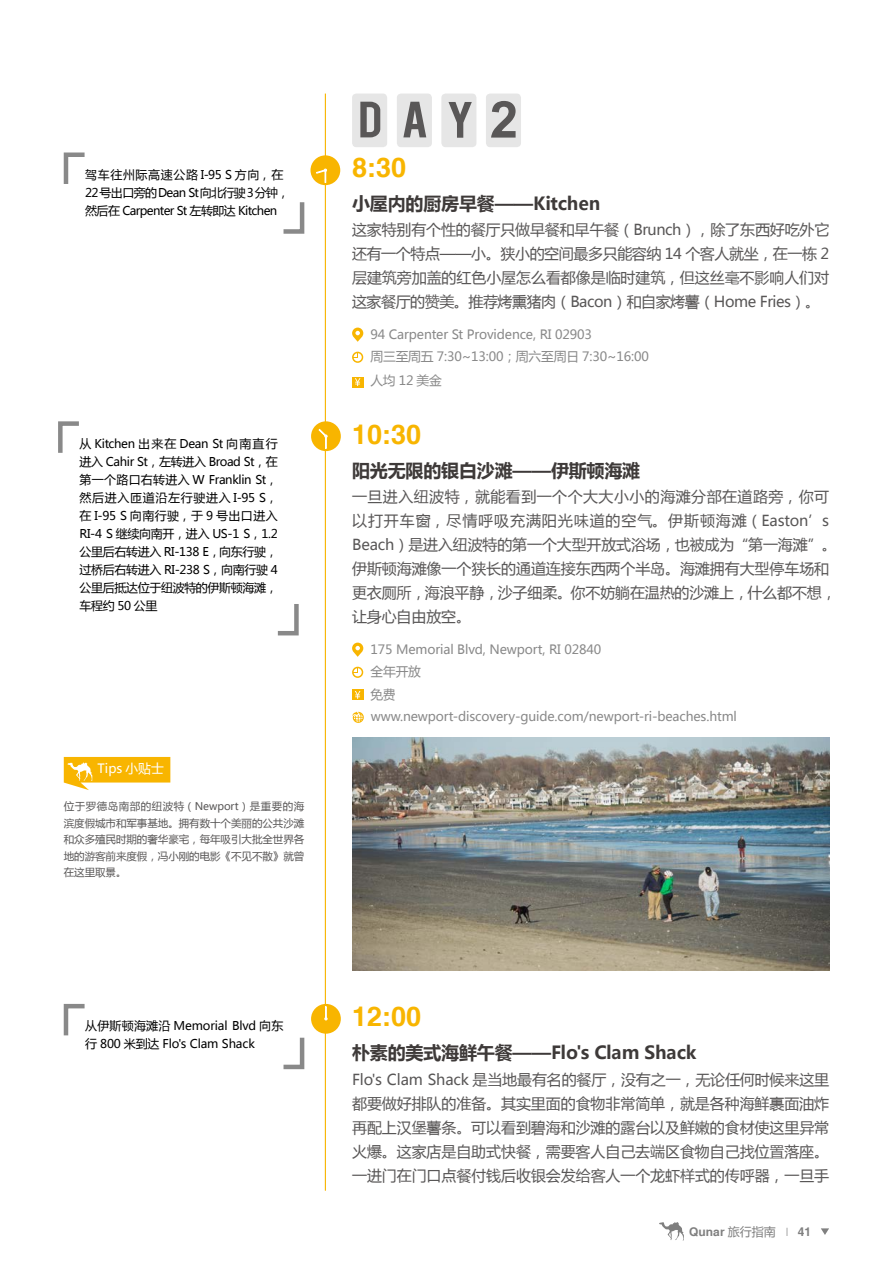
<style>
.page{position:relative;width:893px;height:1263px;background:#fff}
.page>*{position:absolute;margin:0;border:0;box-sizing:border-box;transform-origin:0 0}
.t1{font:700 27px "Helvetica cyr";color:#f8b500}
.t2{font:700 18px "Microsoft Ya Hei";letter-spacing:-.01em;color:#3e3a39}
.t3{font:15px/24px "Microsoft Ya Hei";letter-spacing:-.005em;color:#595757;text-align:justify}
.t4{font:12.75px/22.2px "Microsoft Ya Hei";letter-spacing:-.01em;color:#898989}
.t5{font:12.75px "Microsoft Ya Hei";color:#fff}
.t6{font:12px/18px "Microsoft Ya Hei";letter-spacing:-.03em;color:#000;text-align:justify}
.t7{font:12px/18px "Microsoft Ya Hei";letter-spacing:-.05em;color:#000}
.t8{font:12px/18px "Microsoft Ya Hei";letter-spacing:-.01em;color:#000}
.t9{font:700 12px "Helvetica cyr";color:#7f7f7f}
.t10{font:10.5px/16.5px "Microsoft Ya Hei";letter-spacing:-.005em;color:#595757;text-align:justify}
.s1{font-family:"Microsoft Ya Hei";font-weight:400}
.s2{font-family:"Microsoft Ya Hei";font-weight:400;font-size:7.5px}
</style>
<div class="page">
<svg style="left:821px;top:1228px;width:8px;height:7px"></svg>
<svg style="left:659px;top:1222px;width:25px;height:18px"></svg>
<svg style="left:352px;top:328px;width:11px;height:14px"></svg>
<div style="left:352px;top:352px;width:11px;height:11px;border:2px solid #f8b500;border-radius:50%"></div>
<svg style="left:354px;top:354px;width:4px;height:4px"></svg>
<div style="left:352px;top:377px;width:11px;height:11px;background:#f8b500"></div>
<svg style="left:355px;top:378px;width:5px;height:8px"></svg>
<svg style="left:352px;top:643px;width:11px;height:14px"></svg>
<div style="left:352px;top:667px;width:11px;height:11px;border:2px solid #f8b500;border-radius:50%"></div>
<svg style="left:354px;top:669px;width:4px;height:4px"></svg>
<div style="left:352px;top:689px;width:11px;height:11px;background:#f8b500"></div>
<svg style="left:355px;top:691px;width:5px;height:8px"></svg>
<svg style="left:352px;top:711px;width:12px;height:12px"></svg>
<hr style="left:325px;top:94px;width:1px;height:1097px;background:#f8b500">
<div style="left:352px;top:94px;width:35px;height:53px;background:#e6e6e6;border-radius:4px"></div>
<div style="left:397px;top:94px;width:35px;height:53px;background:#e6e6e6;border-radius:4px"></div>
<div style="left:441px;top:94px;width:35px;height:53px;background:#e6e6e6;border-radius:4px"></div>
<div style="left:486px;top:94px;width:35px;height:53px;background:#e6e6e6;border-radius:4px"></div>
<svg style="left:403px;top:102px;width:23px;height:35px"></svg>
<svg style="left:360px;top:102px;width:20px;height:35px"></svg>
<svg style="left:448px;top:102px;width:24px;height:36px"></svg>
<svg style="left:491px;top:101px;width:25px;height:37px"></svg>
<svg style="left:64px;top:757px;width:106px;height:33px"></svg>
<svg style="left:58px;top:421px;width:21px;height:32px"></svg>
<svg style="left:277px;top:604px;width:22px;height:32px"></svg>
<svg style="left:63px;top:152px;width:22px;height:32px"></svg>
<svg style="left:283px;top:202px;width:22px;height:32px"></svg>
<img style="left:352px;top:738px;width:477px;height:232px">
<div style="left:311px;top:421px;width:30px;height:30px;background:#f8b500;border-radius:50%"></div>
<svg style="left:319px;top:429px;width:9px;height:19px"></svg>
<div style="left:310px;top:155px;width:30px;height:30px;background:#f8b500;border-radius:50%"></div>
<svg style="left:316px;top:169px;width:11px;height:13px"></svg>
<div style="left:311px;top:1004px;width:30px;height:30px;background:#f8b500;border-radius:50%"></div>
<svg style="left:324px;top:1007px;width:4px;height:13px"></svg>
<svg style="left:63px;top:1003px;width:22px;height:33px"></svg>
<svg style="left:283px;top:1037px;width:22px;height:33px"></svg>
<p class="t7" style="left:85px;top:165px;width:206px">驾车往州际高速公路 I-95 S 方向，在<br>22号出口旁的Dean St向北行驶3分钟，然后在 Carpenter St 左转即达 Kitchen</p>
<p class="t6" style="left:80px;top:434px;width:200px">从 Kitchen 出来在 Dean St 向南直行进入 Cahir St，左转进入 Broad St，在第一个路口右转进入 W Franklin St，然后进入匝道沿左行驶进入 I-95 S，在 I-95 S 向南行驶，于 9 号出口进入RI-4 S 继续向南开，进入 US-1 S，1.2公里后右转进入 RI-138 E，向东行驶，过桥后右转进入 RI-238 S，向南行驶 4公里后抵达位于纽波特的伊斯顿海滩，车程约 50 公里</p>
<p class="t5" style="left:98px;top:760px;width:68px">Tips 小贴士</p>
<p class="t10" style="left:64px;top:798px;width:242px">位于罗德岛南部的纽波特（Newport）是重要的海滨度假城市和军事基地。拥有数十个美丽的公共沙滩和众多殖民时期的奢华豪宅，每年吸引大批全世界各地的游客前来度假，冯小刚的电影《不见不散》就曾在这里取景。</p>
<p class="t1" style="left:352px;top:152px;width:56px">8:30</p>
<p class="t2" style="left:352px;top:190px;width:250px">小屋内的厨房早餐——Kitchen</p>
<p class="t3" style="left:352px;top:218px;width:479px">这家特别有个性的餐厅只做早餐和早午餐（Brunch），除了东西好吃外它还有一个特点——小。狭小的空间最多只能容纳 14 个客人就坐，在一栋 2层建筑旁加盖的红色小屋怎么看都像是临时建筑，但这丝毫不影响人们对这家餐厅的赞美。推荐烤熏猪肉（Bacon）和自家烤薯（Home Fries）。</p>
<p class="t4" style="left:370px;top:323px;width:280px;line-height:21.8px">94 Carpenter St Providence, RI 02903<br>周三至周五 7:30~13:00；周六至周日 7:30~16:00</p>
<p class="t4" style="left:370px;top:369px;width:73px">人均 12 美金</p>
<p class="t1" style="left:352px;top:419px;width:71px">10:30</p>
<p class="t2" style="left:352px;top:457px;width:290px">阳光无限的银白沙滩——伊斯顿海滩</p>
<p class="t3" style="left:352px;top:485px;width:486px;text-align:left">一旦进入纽波特，就能看到一个个大大小小的海滩分部在道路旁，你可以打开车窗，尽情呼吸充满阳光味道的空气。伊斯顿海滩（Easton’s Beach）是进入纽波特的第一个大型开放式浴场，也被成为“第一海滩”。伊斯顿海滩像一个狭长的通道连接东西两个半岛。海滩拥有大型停车场和更衣厕所，海浪平静，沙子细柔。你不妨躺在温热的沙滩上，什么都不想，让身心自由放空。</p>
<p class="t4" style="left:370px;top:638px;width:368px">175 Memorial Blvd, Newport, RI 02840<br>全年开放<br>免费www.newport-discovery-guide.com/newport-ri-beaches.html</p>
<p class="t8" style="left:85px;top:1016px;width:200px">从伊斯顿海滩沿 Memorial Blvd 向东行 800 米到达 Flo's Clam Shack</p>
<p class="t1" style="left:352px;top:1001px;width:71px">12:00</p>
<p class="t2" style="left:352px;top:1039px;width:346px">朴素的美式海鲜午餐——Flo's Clam Shack</p>
<p class="t3" style="left:352px;top:1067px;width:479px">Flo's Clam Shack 是当地最有名的餐厅，没有之一，无论任何时候来这里都要做好排队的准备。其实里面的食物非常简单，就是各种海鲜裹面油炸再配上汉堡薯条。可以看到碧海和沙滩的露台以及鲜嫩的食材使这里异常火爆。这家店是自助式快餐，需要客人自己去端区食物自己找位置落座。一进门在门口点餐付钱后收银会发给客人一个龙虾样式的传呼器，一旦手</p>
<p class="t9" style="left:689px;top:1225px;width:123px">Qunar <span class="s1">旅行指南</span> <span class="s2">|</span> 41</p>
</div>
